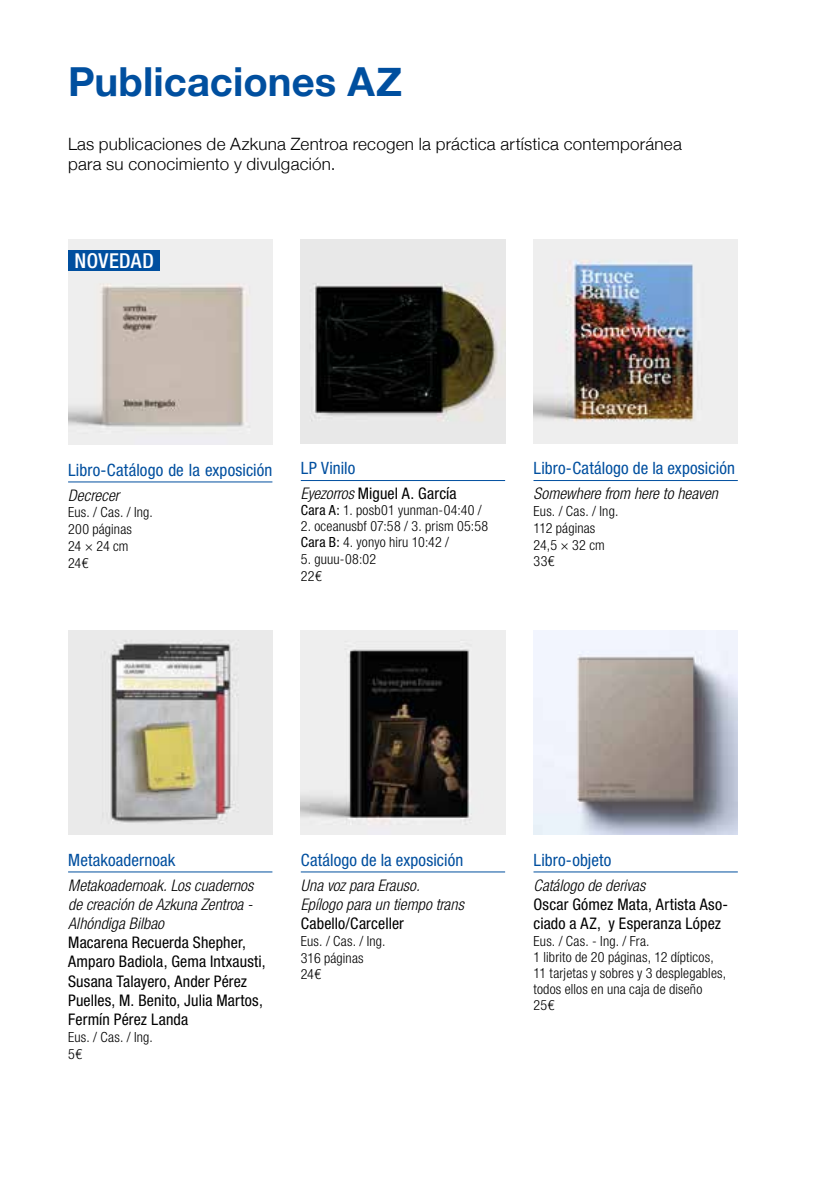
<style>
.page{position:relative;width:840px;height:1191px;background:#fff}
.page>*{position:absolute;margin:0;border:0;box-sizing:border-box;transform-origin:0 0}
.t1{font:700 40px "Helvetica Neue";color:#004f9f}
.t2{font:500 condensed 20.6px "Helvetica Neue LT Std";letter-spacing:.015em;color:#fff}
.t3{font:condensed 17px "Helvetica Neue LT Std";letter-spacing:.01em;color:#004f9f}
.t4{font:300 17px/20.4px "Helvetica Neue";letter-spacing:.015em;color:#000}
.t5{font:condensed 16px/19.2px "Helvetica Neue LT Std";letter-spacing:.01em;color:#000}
.t6{font:italic 300 condensed 16px/19.2px "Helvetica Neue LT Std";letter-spacing:.005em;color:#000}
.t7{font:300 condensed 14px/16.8px "Helvetica Neue LT Std";letter-spacing:.015em;color:#000}
.s1{font-weight:300;font-style:italic}
.s2{font-weight:400}
</style>
<div class="page">
<img style="left:533px;top:631px;width:204px;height:204px">
<hr style="left:300px;top:480px;width:205px;height:1px;background:#004f9f">
<hr style="left:533px;top:480px;width:204px;height:1px;background:#004f9f">
<hr style="left:68px;top:481px;width:204px;height:1px;background:#004f9f">
<hr style="left:300px;top:871px;width:205px;height:1px;background:#004f9f">
<hr style="left:68px;top:871px;width:204px;height:1px;background:#004f9f">
<hr style="left:533px;top:871px;width:204px;height:1px;background:#004f9f">
<img style="left:300px;top:631px;width:205px;height:204px">
<img style="left:68px;top:630px;width:204px;height:204px">
<img style="left:300px;top:240px;width:205px;height:204px">
<img style="left:533px;top:240px;width:204px;height:204px">
<img style="left:68px;top:240px;width:204px;height:204px">
<div style="left:68px;top:250px;width:92px;height:21px;background:#004f9f"></div>
<h1 class="t1" style="left:68px;top:50px;width:335px">Publicaciones AZ</h1>
<p class="t4" style="left:68px;top:132px;width:615px">Las publicaciones de Azkuna Zentroa recogen la práctica artística contemporánea para su conocimiento y divulgación.</p>
<h2 class="t2" style="left:74px;top:248px;width:81px">NOVEDAD</h2>
<p class="t3" style="left:68px;top:460px;width:206px">Libro-Catálogo de la exposición</p>
<p class="t6" style="left:68px;top:486px;width:53px">Decrecer</p>
<p class="t7" style="left:68px;top:504px;width:86px">Eus. / Cas. / Ing.<br>200 páginas<br>24 × 24 cm<br>24€</p>
<p class="t3" style="left:300px;top:458px;width:56px">LP Vinilo</p>
<p class="t5" style="left:300px;top:484px;width:157px"><span class="s1">Eyezorros</span> Miguel A. García</p>
<p class="t7" style="left:300px;top:502px;width:182px"><span class="s2">Cara A:</span> 1. posb01 yunman-04:40 /</p>
<p class="t7" style="left:300px;top:518px;width:189px;line-height:16px">2. oceanusbf 07:58 / 3. prism 05:58<br><span class="s2">Cara B:</span> 4. yonyo hiru 10:42 /</p>
<p class="t7" style="left:300px;top:550px;width:77px">5. guuu-08:02<br>22€</p>
<p class="t3" style="left:533px;top:458px;width:203px">Libro-Catálogo de la exposición</p>
<p class="t6" style="left:533px;top:484px;width:186px">Somewhere from here to heaven</p>
<p class="t7" style="left:533px;top:502px;width:86px">Eus. / Cas. / Ing.<br>112 páginas<br>24,5 × 32 cm<br>33€</p>
<p class="t3" style="left:68px;top:850px;width:109px">Metakoadernoak</p>
<p class="t6" style="left:68px;top:875px;width:187px;text-align:justify">Metakoadernoak. Los cuadernos de creación de Azkuna Zentroa - Alhóndiga Bilbao</p>
<p class="t5" style="left:68px;top:933px;width:199px">Macarena Recuerda Shepher,<br>Amparo Badiola, Gema Intxausti,<br>Susana Talayero, Ander Pérez<br>Puelles, M. Benito, Julia Martos,<br>Fermín Pérez Landa</p>
<p class="t7" style="left:68px;top:1028px;width:86px">Eus. / Cas. / Ing.<br>5€</p>
<p class="t3" style="left:300px;top:850px;width:164px">Catálogo de la exposición</p>
<p class="t6" style="left:300px;top:875px;width:164px">Una voz para Erauso.<br>Epílogo para un tiempo trans</p>
<p class="t5" style="left:300px;top:913px;width:105px">Cabello/Carceller</p>
<p class="t7" style="left:300px;top:932px;width:86px">Eus. / Cas. / Ing.<br>316 páginas<br>24€</p>
<p class="t3" style="left:533px;top:850px;width:79px">Libro-objeto</p>
<p class="t6" style="left:533px;top:875px;width:113px">Catálogo de derivas</p>
<p class="t5" style="left:533px;top:894px;width:196px">Oscar Gómez Mata, Artista Aso&shy;ciado a AZ, y Esperanza López</p>
<p class="t7" style="left:533px;top:932px;width:194px;line-height:16px">Eus. / Cas. - Ing. / Fra.<br>1 librito de 20 páginas, 12 dípticos,<br>11 tarjetas y sobres y 3 desplegables, todos ellos en una caja de diseño<br>25€</p>
</div>
